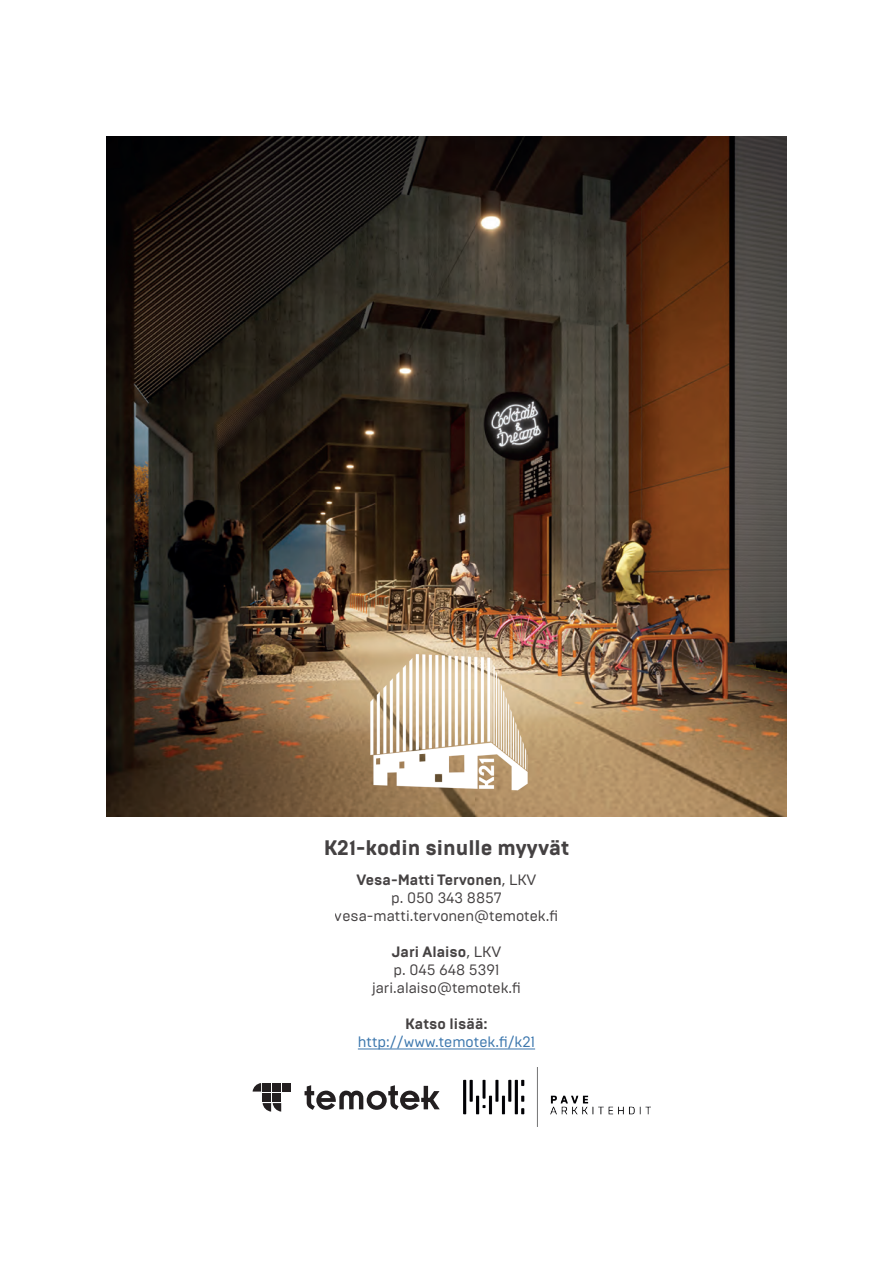
<style>
.page{position:relative;width:893px;height:1263px;background:#fff}
.page>*{position:absolute;margin:0;border:0;box-sizing:border-box;transform-origin:0 0}
.t1{font:800 21px "Brutal Type";color:#231f20}
.t2{font:15px/18px "Brutal Type";color:#231f20;text-align:center}
.t3{font:15px "Brutal Type";color:#175d9e}
.t4{font:700 15px "Brutal Type";color:#231f20}
.s1{font-weight:700}
</style>
<div class="page">
<img style="left:106px;top:136px;width:681px;height:680px">
<img style="left:340px;top:618px;width:213px;height:199px">
<div style="left:263px;top:1093px;width:8px;height:9px;background:#231f20"></div>
<div style="left:273px;top:1083px;width:8px;height:8px;background:#231f20"></div>
<div style="left:263px;top:1083px;width:8px;height:8px;background:#231f20"></div>
<svg style="left:253px;top:1083px;width:8px;height:8px"></svg>
<div style="left:273px;top:1093px;width:8px;height:9px;background:#231f20"></div>
<div style="left:283px;top:1083px;width:8px;height:8px;background:#231f20"></div>
<svg style="left:263px;top:1103px;width:18px;height:8px"></svg>
<svg style="left:305px;top:1085px;width:135px;height:25px"></svg>
<img style="left:464px;top:1068px;width:187px;height:59px">
<hr style="left:358px;top:1048px;width:177px;height:1px;background:#175d9e">
<h1 class="t1" style="left:324px;top:834px;width:247px">K21-kodin sinulle myyvät</h1>
<p class="t2" style="left:335px;top:871px;width:225px"><span class="s1">Vesa-Matti Tervonen</span>, LKV<br>p. 050 343 8857 vesa-matti.tervonen@temotek.fi</p>
<p class="t2" style="left:372px;top:943px;width:150px"><span class="s1">Jari Alaiso</span>, LKV<br>p. 045 648 5391 jari.alaiso@temotek.fi</p>
<p class="t4" style="left:405px;top:1015px;width:84px">Katso lisää:</p>
<p class="t3" style="left:358px;top:1033px;width:179px">http://www.temotek.fi/k21</p>
</div>
